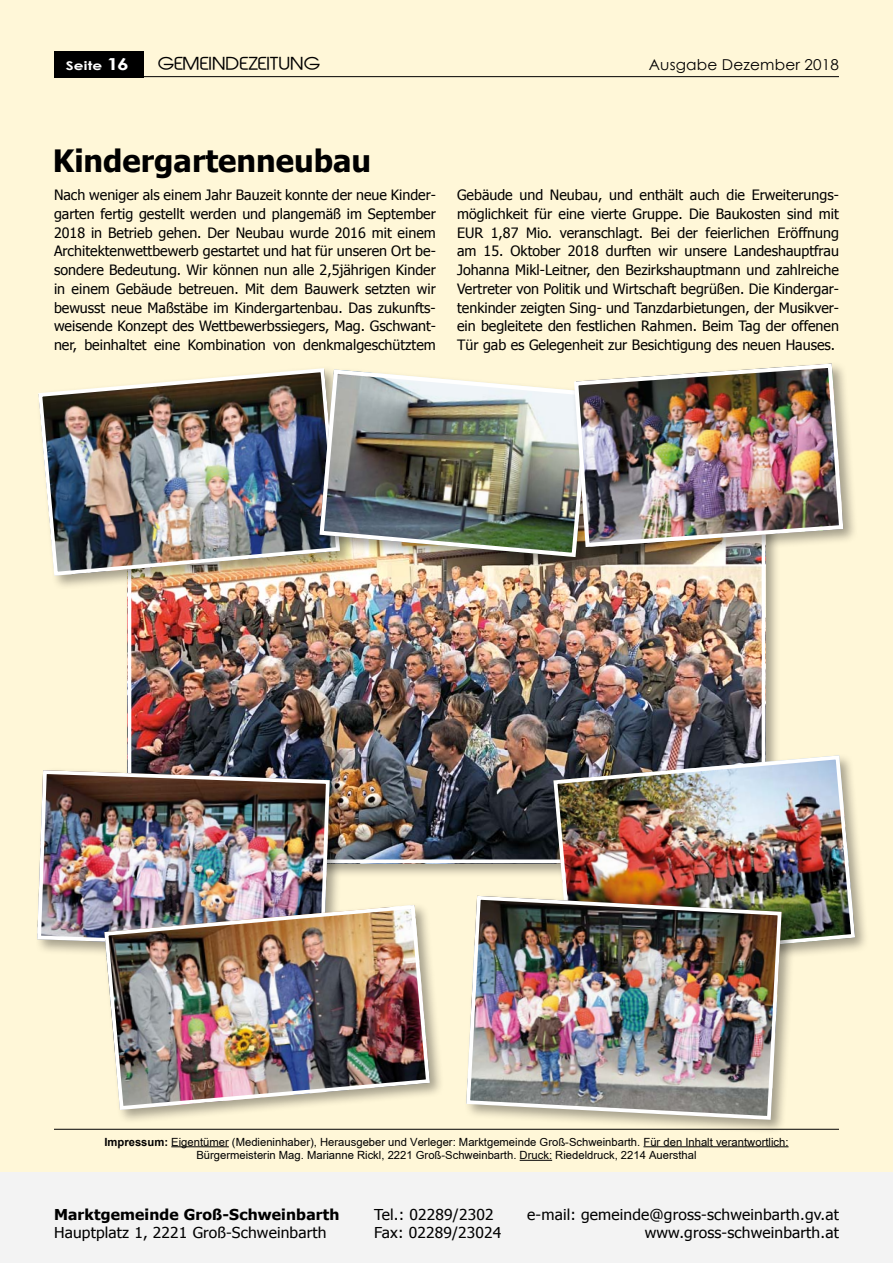
<style>
.page{position:relative;width:893px;height:1263px;background:#fff7d8}
.page>*{position:absolute;margin:0;border:0;box-sizing:border-box;transform-origin:0 0}
.t1{font:700 30.75px "Tahoma";color:#000}
.t2{font:16.5px "Abeatby Kai";letter-spacing:.02em;color:#000;scale:1.13 1}
.t3{font:15px/18px "Tahoma";letter-spacing:.01em;color:#000;scale:1.04 1}
.t4{font:700 15px "Tahoma";letter-spacing:.01em;color:#000;scale:1.04 1}
.t5{font:15px "Century Gothic";letter-spacing:.01em;color:#000}
.t6{font:14.25px/18.8px "Tahoma";color:#000;text-align:justify}
.t7{font:700 12px "Century Gothic";letter-spacing:.01em;color:#fff;scale:1.27 1}
.t8{font:11.25px/13.5px "Arial";color:#000;text-align:center}
.s1{font-size:16.5px}
.s2{font-weight:700}
</style>
<div class="page">
<div style="left:54px;top:51px;width:90px;height:26px;background:#000"></div>
<hr style="left:54px;top:76px;width:785px;height:1px;background:#000">
<div style="left:0;top:1172px;width:893px;height:91px;background:#f3f3f3"></div>
<hr style="left:54px;top:1129px;width:785px;height:1px;background:#000">
<hr style="left:171px;top:1146px;width:58px;height:1px;background:#000">
<hr style="left:643px;top:1146px;width:145px;height:1px;background:#000">
<hr style="left:520px;top:1160px;width:32px;height:1px;background:#000">
<div style="left:125px;top:437px;width:656px;height:441px;background:#000;opacity:.35"></div>
<img style="left:133px;top:561px;width:627px;height:297px">
<div style="left:36px;top:366px;width:318px;height:224px;background:#000;opacity:.35"></div>
<img style="left:36px;top:366px;width:306px;height:212px">
<div style="left:551px;top:753px;width:319px;height:224px;background:#000;opacity:.35"></div>
<img style="left:551px;top:753px;width:306px;height:212px">
<div style="left:463px;top:893px;width:333px;height:242px;background:#000;opacity:.35"></div>
<img style="left:464px;top:894px;width:320px;height:228px">
<div style="left:34px;top:767px;width:311px;height:197px;background:#000;opacity:.35"></div>
<img style="left:35px;top:768px;width:297px;height:183px">
<div style="left:102px;top:902px;width:343px;height:222px;background:#000;opacity:.35"></div>
<img style="left:102px;top:903px;width:330px;height:209px">
<div style="left:317px;top:367px;width:287px;height:205px;background:#000;opacity:.35"></div>
<img style="left:317px;top:367px;width:255px;height:192px">
<div style="left:572px;top:361px;width:286px;height:200px;background:#000;opacity:.35"></div>
<img style="left:572px;top:361px;width:273px;height:188px">
<p class="t7" style="left:66px;top:58px;width:51px">Seite <span class="s1">16</span></p>
<p class="t2" style="left:158px;top:57px;width:145px">GEMEINDEZEITUNG</p>
<p class="t5" style="left:649px;top:56px;width:192px">Ausgabe Dezember 2018</p>
<h1 class="t1" style="left:53px;top:142px;width:320px">Kindergartenneubau</h1>
<p class="t6" style="left:54px;top:185px;width:383px">Nach weniger als einem Jahr Bauzeit konnte der neue Kinder&shy;garten fertig gestellt werden und plangemäß im September 2018 in Betrieb gehen. Der Neubau wurde 2016 mit einem Architektenwettbewerb gestartet und hat für unseren Ort be&shy;sondere Bedeutung. Wir können nun alle 2,5jährigen Kinder in einem Gebäude betreuen. Mit dem Bauwerk setzten wir bewusst neue Maßstäbe im Kindergartenbau. Das zukunfts&shy;weisende Konzept des Wettbewerbssiegers, Mag. Gschwant&shy;ner, beinhaltet eine Kombination von denkmalgeschütztem</p>
<p class="t6" style="left:457px;top:185px;width:383px">Gebäude und Neubau, und enthält auch die Erweiterungs&shy;möglichkeit für eine vierte Gruppe. Die Baukosten sind mit EUR 1,87 Mio. veranschlagt. Bei der feierlichen Eröffnung am 15. Oktober 2018 durften wir unsere Landeshauptfrau Johanna Mikl-Leitner, den Bezirkshauptmann und zahlreiche Vertreter von Politik und Wirtschaft begrüßen. Die Kindergar&shy;tenkinder zeigten Sing- und Tanzdarbietungen, der Musikver&shy;ein begleitete den festlichen Rahmen. Beim Tag der offenen Tür gab es Gelegenheit zur Besichtigung des neuen Hauses.</p>
<p class="t8" style="left:104px;top:1135px;width:686px"><span class="s2">Impressum:</span> Eigentümer (Medieninhaber), Herausgeber und Verleger: Marktgemeinde Groß-Schweinbarth. Für den Inhalt verantwortlich:<br>Bürgermeisterin Mag. Marianne Rickl, 2221 Groß-Schweinbarth. Druck: Riedeldruck, 2214 Auersthal</p>
<p class="t4" style="left:54px;top:1205px;width:276px">Marktgemeinde Groß-Schweinbarth</p>
<p class="t3" style="left:54px;top:1223px;width:264px">Hauptplatz 1, 2221 Groß-Schweinbarth</p>
<p class="t3" style="left:374px;top:1205px;width:124px">Tel.: 02289/2302<br>Fax: 02289/23024</p>
<p class="t3" style="left:527px;top:1205px;width:301px;text-align:right">e-mail: gemeinde@gross-schweinbarth.gv.at www.gross-schweinbarth.at</p>
</div>
